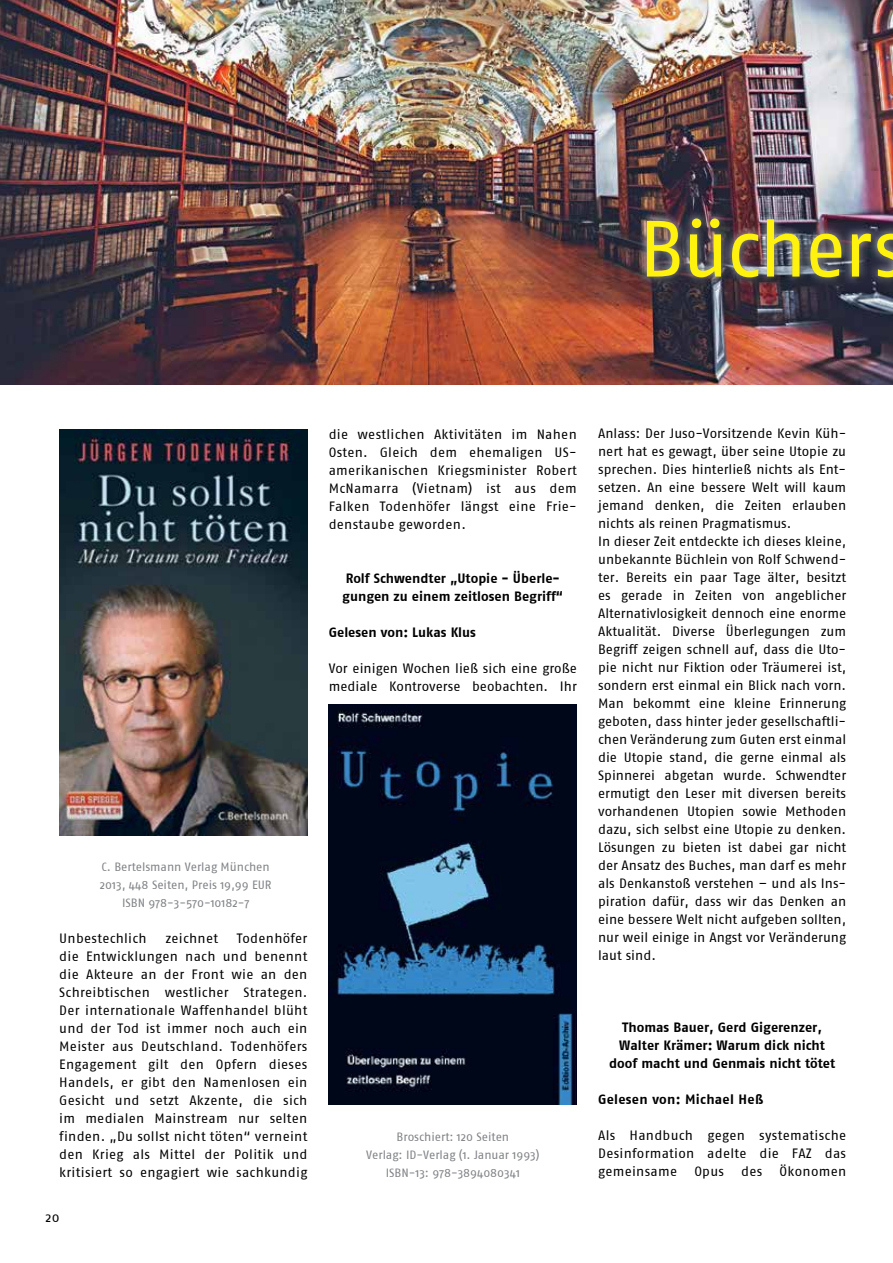
<style>
.page{position:relative;width:893px;height:1263px;background:#fff}
.page>*{position:absolute;margin:0;border:0;box-sizing:border-box;transform-origin:0 0}
.t1{font:79.5px "Fago No Regular Roman";letter-spacing:-.03em;color:#fff20f}
.t2{font:13.5px/18px "Fago No Regular Roman";color:#000;text-align:justify}
.t3{font:13.5px/18px "Fago No Bold Roman";color:#000}
.t4{font:13.5px "Fago No Regular Roman";letter-spacing:.02em;color:#000}
.t5{font:13.5px "Fago No Bold Roman";letter-spacing:.02em;color:#000}
.t6{font:12px/18px "Fago No Regular Roman";letter-spacing:-.005em;color:#808285;text-align:center}
</style>
<div class="page">
<img style="left:0;top:0;width:893px;height:385px">
<div style="left:637px;top:210px;width:256px;height:77px;background:#fff;opacity:.75"></div>
<img style="left:329px;top:704px;width:248px;height:401px">
<img style="left:60px;top:429px;width:248px;height:406px">
<h1 class="t1" style="left:639px;top:204px;width:269px">Büchers</h1>
<p class="t6" style="left:100px;top:857px;width:173px">C. Bertelsmann Verlag München<br>2013, 448 Seiten, Preis 19,99 EUR<br>ISBN 978-3-570-10182-7</p>
<p class="t2" style="left:59px;top:929px;width:250px;text-indent:177px">Todenhöfer die Entwicklungen nach und benennt die Akteure an der Front wie an den Schreibtischen westlicher Strategen.<br>Der internationale Waffenhandel blüht und der Tod ist immer noch auch ein Meister aus Deutschland. Todenhöfers Engagement gilt den Opfern dieses Handels, er gibt den Namenlosen ein Gesicht und setzt Akzente, die sich im medialen Mainstream nur selten finden. „Du sollst nicht töten“ verneint den Krieg als Mittel der Politik und kritisiert so engagiert wie sachkundig</p>
<p class="t4" style="left:59px;top:930px;width:89px">Unbestechlich</p>
<p class="t4" style="left:165px;top:930px;width:54px">zeichnet</p>
<p class="t2" style="left:46px;top:1208px;width:15px">20</p>
<p class="t2" style="left:329px;top:425px;width:250px">die westlichen Aktivitäten im Nahen Osten. Gleich dem ehemaligen US&shy;amerikanischen Kriegsminister Robert McNamarra (Vietnam) ist aus dem Falken Todenhöfer längst eine Frie&shy;denstaube geworden.</p>
<p class="t3" style="left:342px;top:569px;width:222px">Rolf Schwendter „Utopie - Überle&shy;gungen zu einem zeitlosen Begriff“</p>
<p class="t3" style="left:329px;top:623px;width:149px">Gelesen von: Lukas Klus</p>
<p class="t2" style="left:329px;top:659px;width:250px">Vor einigen Wochen ließ sich eine große mediale Kontroverse beobachten. Ihr</p>
<p class="t2" style="left:598px;top:425px;width:250px;text-align:left">Anlass: Der Juso-Vorsitzende Kevin Küh&shy;nert hat es gewagt, über seine Utopie zu sprechen. Dies hinterließ nichts als Ent&shy;setzen. An eine bessere Welt will kaum jemand denken, die Zeiten erlauben nichts als reinen Pragmatismus.<br>In dieser Zeit entdeckte ich dieses kleine, unbekannte Büchlein von Rolf Schwend&shy;ter. Bereits ein paar Tage älter, besitzt es gerade in Zeiten von angeblicher Alternativlosigkeit dennoch eine enorme Aktualität. Diverse Überlegungen zum Begriff zeigen schnell auf, dass die Uto&shy;pie nicht nur Fiktion oder Träumerei ist, sondern erst einmal ein Blick nach vorn.<br>Man bekommt eine kleine Erinnerung geboten, dass hinter jeder gesellschaftli&shy;chen Veränderung zum Guten erst einmal die Utopie stand, die gerne einmal als Spinnerei abgetan wurde. Schwendter ermutigt den Leser mit diversen bereits vorhandenen Utopien sowie Methoden dazu, sich selbst eine Utopie zu denken.<br>Lösungen zu bieten ist dabei gar nicht der Ansatz des Buches, man darf es mehr als Denkanstoß verstehen – und als Ins&shy;piration dafür, dass wir das Denken an eine bessere Welt nicht aufgeben sollten, nur weil einige in Angst vor Veränderung laut sind.</p>
<p class="t6" style="left:366px;top:1127px;width:175px">Broschiert: 120 Seiten<br>Verlag: ID-Verlag (1. Januar 1993)<br>ISBN-13: 978-3894080341</p>
<p class="t3" style="left:609px;top:1018px;width:228px;text-align:center">Thomas Bauer, Gerd Gigerenzer,<br>Walter Krämer: Warum dick nicht doof macht und Genmais nicht tötet</p>
<p class="t5" style="left:598px;top:1092px;width:167px">Gelesen von: Michael Heß</p>
<p class="t2" style="left:598px;top:1126px;width:250px">Als Handbuch gegen systematische Desinformation adelte die FAZ das gemeinsame</p>
<p class="t2" style="left:694px;top:1162px;width:31px">Opus</p>
<p class="t2" style="left:741px;top:1162px;width:23px">des</p>
<p class="t4" style="left:780px;top:1164px;width:68px">Ökonomen</p>
</div>
